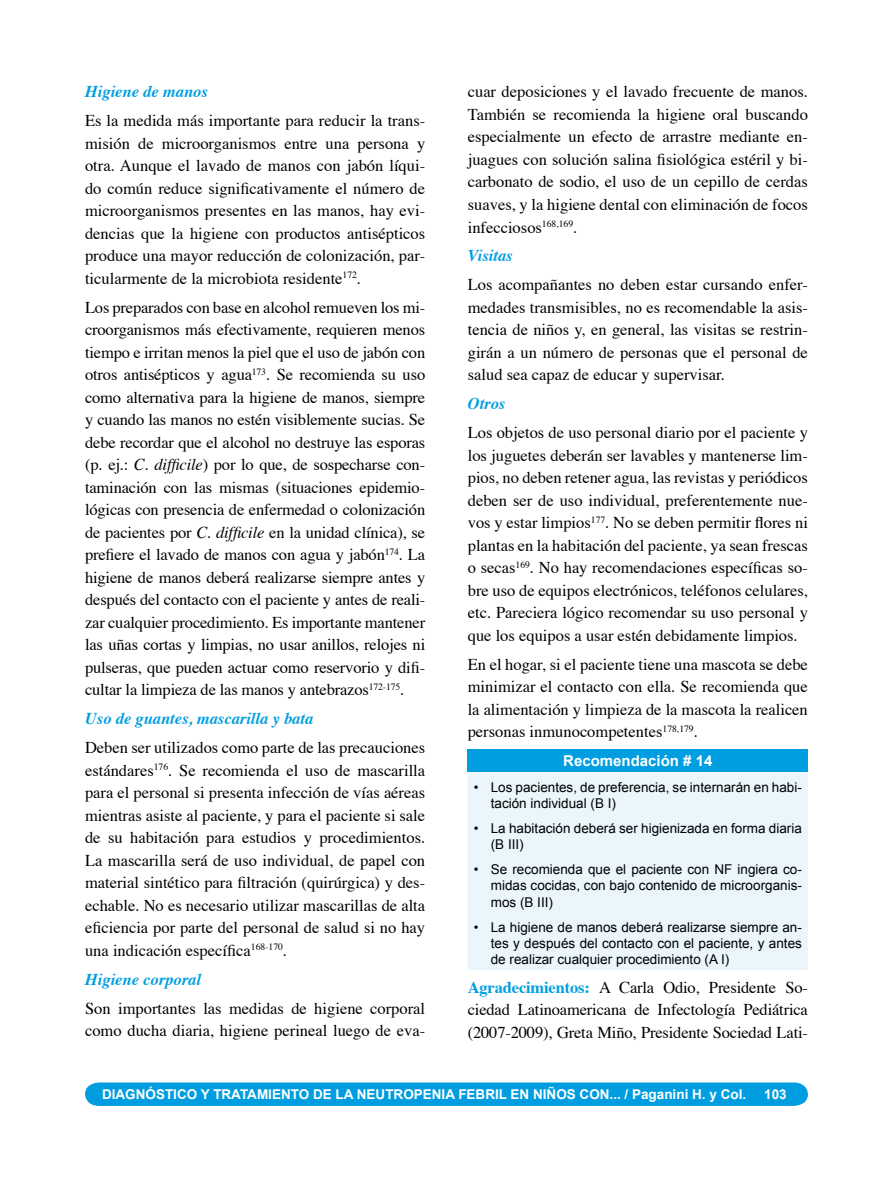
<style>
.page{position:relative;width:893px;height:1191px;background:#fff}
.page>*{position:absolute;margin:0;border:0;box-sizing:border-box;transform-origin:0 0}
.t1{font:16.5px/22.5px "Times";color:#000;text-align:justify}
.t2{font:italic 700 16.5px "Times";color:#009ee0}
.t3{font:700 15px "Arial";color:#fff}
.t4{font:13.5px/16.2px "Arial";color:#000}
.t5{font:700 13.5px "Arial";color:#fff}
.s1{font-style:italic}
.s2{font-weight:700;color:#009ee0}
</style>
<div class="page">
<svg style="left:85px;top:1082px;width:723px;height:24px;background:#08a1e0"></svg>
<div style="left:468px;top:749px;width:340px;height:23px;background:#009ee0"></div>
<div style="left:468px;top:772px;width:340px;height:198px;background:#eaf6fc"></div>
<p class="t2" style="left:85px;top:76px;width:124px">Higiene de manos</p>
<p class="t1" style="left:85px;top:108px;width:342px">Es la medida más importante para reducir la trans&shy;misión de microorganismos entre una persona y otra. Aunque el lavado de manos con jabón líqui&shy;do común reduce significativamente el número de microorganismos presentes en las manos, hay evi&shy;dencias que la higiene con productos antisépticos produce una mayor reducción de colonización, par&shy;ticularmente de la microbiota residente<sup>172</sup>.</p>
<p class="t1" style="left:85px;top:294px;width:342px">Los preparados con base en alcohol remueven los mi&shy;croorganismos más efectivamente, requieren menos tiempo e irritan menos la piel que el uso de jabón con otros antisépticos y agua<sup>173</sup>. Se recomienda su uso como alternativa para la higiene de manos, siempre y cuando las manos no estén visiblemente sucias. Se debe recordar que el alcohol no destruye las esporas (p. ej.: <span class="s1">C. difficile</span>) por lo que, de sospecharse con&shy;taminación con las mismas (situaciones epidemio&shy;lógicas con presencia de enfermedad o colonización de pacientes por <span class="s1">C. difficile</span> en la unidad clínica), se prefiere el lavado de manos con agua y jabón<sup>174</sup>. La higiene de manos deberá realizarse siempre antes y después del contacto con el paciente y antes de reali&shy;zar cualquier procedimiento. Es importante mantener las uñas cortas y limpias, no usar anillos, relojes ni pulseras, que pueden actuar como reservorio y difi&shy;cultar la limpieza de las manos y antebrazos<sup>172-175</sup>.</p>
<p class="t2" style="left:85px;top:703px;width:230px">Uso de guantes, mascarilla y bata</p>
<p class="t1" style="left:85px;top:735px;width:342px">Deben ser utilizados como parte de las precauciones estándares<sup>176</sup>. Se recomienda el uso de mascarilla para el personal si presenta infección de vías aéreas mientras asiste al paciente, y para el paciente si sale de su habitación para estudios y procedimientos.<br>La mascarilla será de uso individual, de papel con material sintético para filtración (quirúrgica) y des&shy;echable. No es necesario utilizar mascarillas de alta eficiencia por parte del personal de salud si no hay una indicación específica<sup>168-170</sup>.</p>
<p class="t2" style="left:85px;top:963px;width:117px">Higiene corporal</p>
<p class="t1" style="left:85px;top:995px;width:342px">Son importantes las medidas de higiene corporal como ducha diaria, higiene perineal luego de eva-</p>
<p class="t1" style="left:468px;top:79px;width:342px">cuar deposiciones y el lavado frecuente de manos.<br>También se recomienda la higiene oral buscando especialmente un efecto de arrastre mediante en&shy;juagues con solución salina fisiológica estéril y bi&shy;carbonato de sodio, el uso de un cepillo de cerdas suaves, y la higiene dental con eliminación de focos infecciosos<sup>168,169</sup>.</p>
<p class="t2" style="left:468px;top:240px;width:46px">Visitas</p>
<p class="t1" style="left:468px;top:272px;width:342px">Los acompañantes no deben estar cursando enfer&shy;medades transmisibles, no es recomendable la asis&shy;tencia de niños y, en general, las visitas se restrin&shy;girán a un número de personas que el personal de salud sea capaz de educar y supervisar.</p>
<p class="t2" style="left:468px;top:388px;width:39px">Otros</p>
<p class="t1" style="left:468px;top:420px;width:342px">Los objetos de uso personal diario por el paciente y los juguetes deberán ser lavables y mantenerse lim&shy;pios, no deben retener agua, las revistas y periódicos deben ser de uso individual, preferentemente nue&shy;vos y estar limpios<sup>177</sup>. No se deben permitir flores ni plantas en la habitación del paciente, ya sean frescas o secas<sup>169</sup>. No hay recomendaciones específicas so&shy;bre uso de equipos electrónicos, teléfonos celulares, etc. Pareciera lógico recomendar su uso personal y que los equipos a usar estén debidamente limpios.</p>
<p class="t1" style="left:468px;top:651px;width:342px">En el hogar, si el paciente tiene una mascota se debe minimizar el contacto con ella. Se recomienda que la alimentación y limpieza de la mascota la realicen personas inmunocompetentes<sup>178,179</sup>.</p>
<p class="t3" style="left:563px;top:752px;width:142px">RECOMENDACIÓN # 14</p>
<p class="t4" style="left:491px;top:778px;width:313px;text-indent:-17px">• Los pacientes, de preferencia, se internarán en habi&shy;tación individual (B I)</p>
<p class="t4" style="left:491px;top:820px;width:313px;text-indent:-17px">• La habitación deberá ser higienizada en forma diaria (B III)</p>
<p class="t4" style="left:491px;top:861px;width:313px;text-align:justify;text-indent:-17px">• Se recomienda que el paciente con NF ingiera co&shy;midas cocidas, con bajo contenido de microorganis&shy;mos (B III)</p>
<p class="t4" style="left:491px;top:918px;width:313px;text-align:justify;text-indent:-17px">• La higiene de manos deberá realizarse siempre an&shy;tes y después del contacto con el paciente, y antes de realizar cualquier procedimiento (A I)</p>
<p class="t1" style="left:468px;top:974px;width:342px"><span class="s2">Agradecimientos:</span> A Carla Odio, Presidente So&shy;ciedad Latinoamericana de Infectología Pediátrica (2007-2009), Greta Miño, Presidente Sociedad Lati-</p>
<p class="t5" style="left:102px;top:1086px;width:19px">DIAGN</p>
<p class="t5" style="left:146px;top:1086px;width:20px">ÓSTICO</p>
<p class="t5" style="left:201px;top:1086px;width:23px">Y TRATAMIENTO</p>
<p class="t5" style="left:313px;top:1086px;width:54px">DELANEUTROPENIA</p>
<p class="t5" style="left:458px;top:1086px;width:18px">FEBRIL</p>
<p class="t5" style="left:511px;top:1086px;width:80px">EN NIÑOS CON</p>
<p class="t5" style="left:610px;top:1086px;width:138px">... / PAGANINI H. Y COL.</p>
<p class="t5" style="left:764px;top:1086px;width:23px">103</p>
</div>
